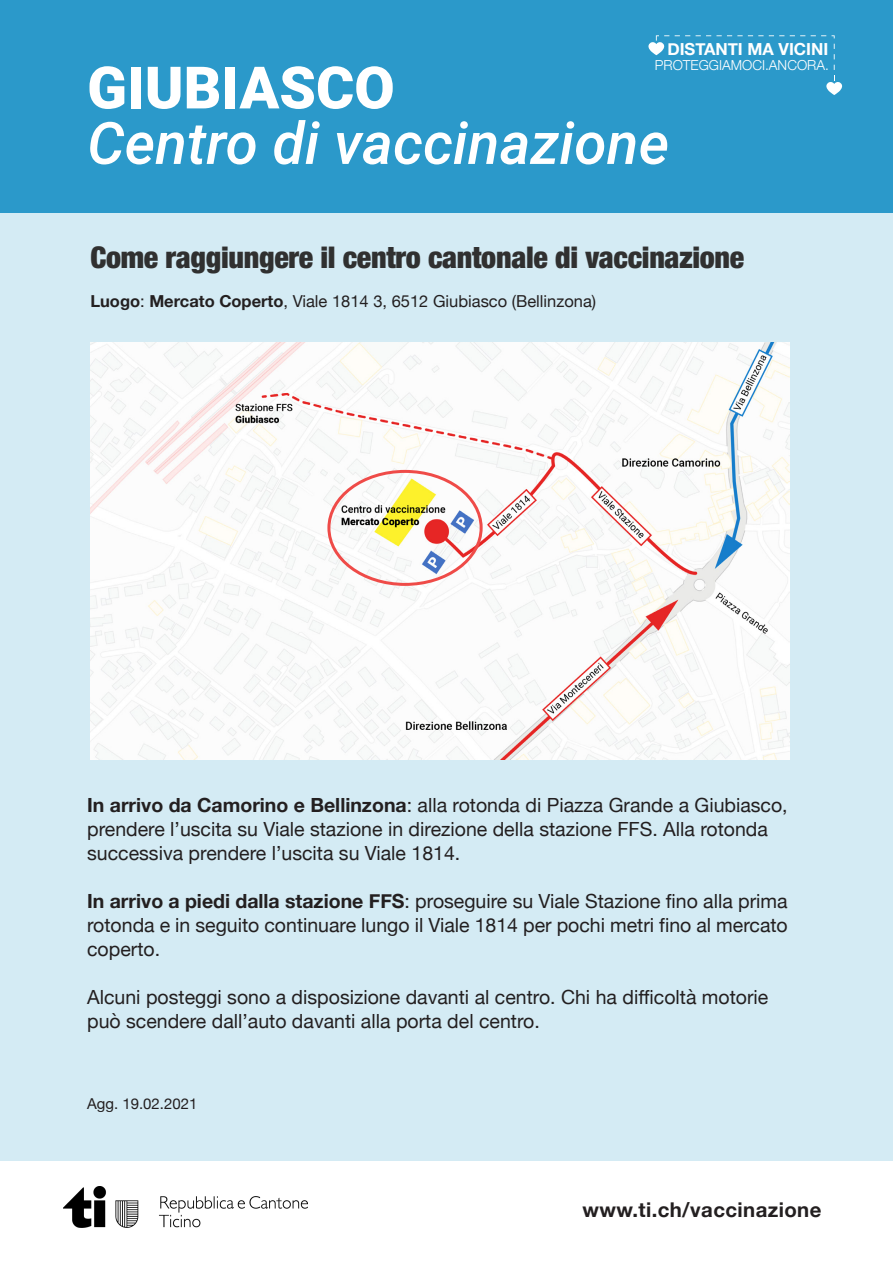
<style>
.page{position:relative;width:893px;height:1263px;background:#fff}
.page>*{position:absolute;margin:0;border:0;box-sizing:border-box;transform-origin:0 0}
.t1{font:italic 500 58.5px "Roboto";color:#fff}
.t2{font:900 58.5px "Roboto";color:#fff}
.t3{font:900 condensed 30px "Helvetica Neue";letter-spacing:-.01em;color:#303030}
.t4{font:700 20.4px "Helvetica Neue";letter-spacing:.02em;color:#231f20}
.t5{font:19.5px "Helvetica Neue";color:#231f20}
.t6{font:700 16.65px "Helvetica Neue";color:#fff}
.t7{font:16.5px "Helvetica Neue";color:#231f20}
.t8{font:15px "Helvetica Neue";color:#231f20}
.t9{font:300 13.8px "Helvetica Neue";color:#fff}
.s1{font-weight:700}
</style>
<div class="page">
<div style="left:0;top:0;width:893px;height:1161px;background:#d4ebf4"></div>
<div style="left:0;top:0;width:893px;height:213px;background:#2b99ca"></div>
<img style="left:64px;top:1186px;width:243px;height:41px">
<img style="left:90px;top:342px;width:700px;height:417px">
<div style="left:327px;top:470px;width:156px;height:116px;border:3px solid #ef4b48;border-radius:50%"></div>
<svg style="left:696px;top:35px;width:88px;height:1px"></svg>
<svg style="left:648px;top:35px;width:21px;height:20px"></svg>
<svg style="left:811px;top:35px;width:24px;height:3px"></svg>
<svg style="left:826px;top:65px;width:16px;height:30px"></svg>
<p class="t6" style="left:667px;top:36px;width:163px">DISTANTI MA VICINI</p>
<p class="t9" style="left:655px;top:54px;width:176px">PROTEGGIAMOCI.ANCORA.</p>
<p class="t2" style="left:87px;top:47px;width:309px">GIUBIASCO</p>
<p class="t1" style="left:87px;top:102px;width:584px">Centro di vaccinazione</p>
<p class="t3" style="left:90px;top:239px;width:655px">Come raggiungere il centro cantonale di vaccinazione</p>
<p class="t7" style="left:90px;top:289px;width:507px"><span class="s1">Luogo</span>: <span class="s1">Mercato Coperto</span>, Viale 1814 3, 6512 Giubiasco (Bellinzona)</p>
<p class="t5" style="left:87px;top:791px;width:702px"><span class="s1">In arrivo da Camorino e Bellinzona</span>: alla rotonda di Piazza Grande a Giubiasco,</p>
<p class="t5" style="left:87px;top:815px;width:682px">prendere l’uscita su Viale stazione in direzione della stazione FFS. Alla rotonda</p>
<p class="t5" style="left:87px;top:839px;width:375px">successiva prendere l’uscita su Viale 1814.</p>
<p class="t5" style="left:87px;top:887px;width:702px"><span class="s1">In arrivo a piedi dalla stazione FFS</span>: proseguire su Viale Stazione fino alla prima</p>
<p class="t5" style="left:87px;top:911px;width:702px">rotonda e in seguito continuare lungo il Viale 1814 per pochi metri fino al mercato</p>
<p class="t5" style="left:87px;top:935px;width:74px">coperto.</p>
<p class="t5" style="left:87px;top:983px;width:683px">Alcuni posteggi sono a disposizione davanti al centro. Chi ha difficoltà motorie</p>
<p class="t5" style="left:87px;top:1007px;width:454px">può scendere dall’auto davanti alla porta del centro.</p>
<p class="t8" style="left:87px;top:1092px;width:112px">Agg. 19.02.2021</p>
<p class="t4" style="left:583px;top:1193px;width:240px">www.ti.ch/vaccinazione</p>
</div>
